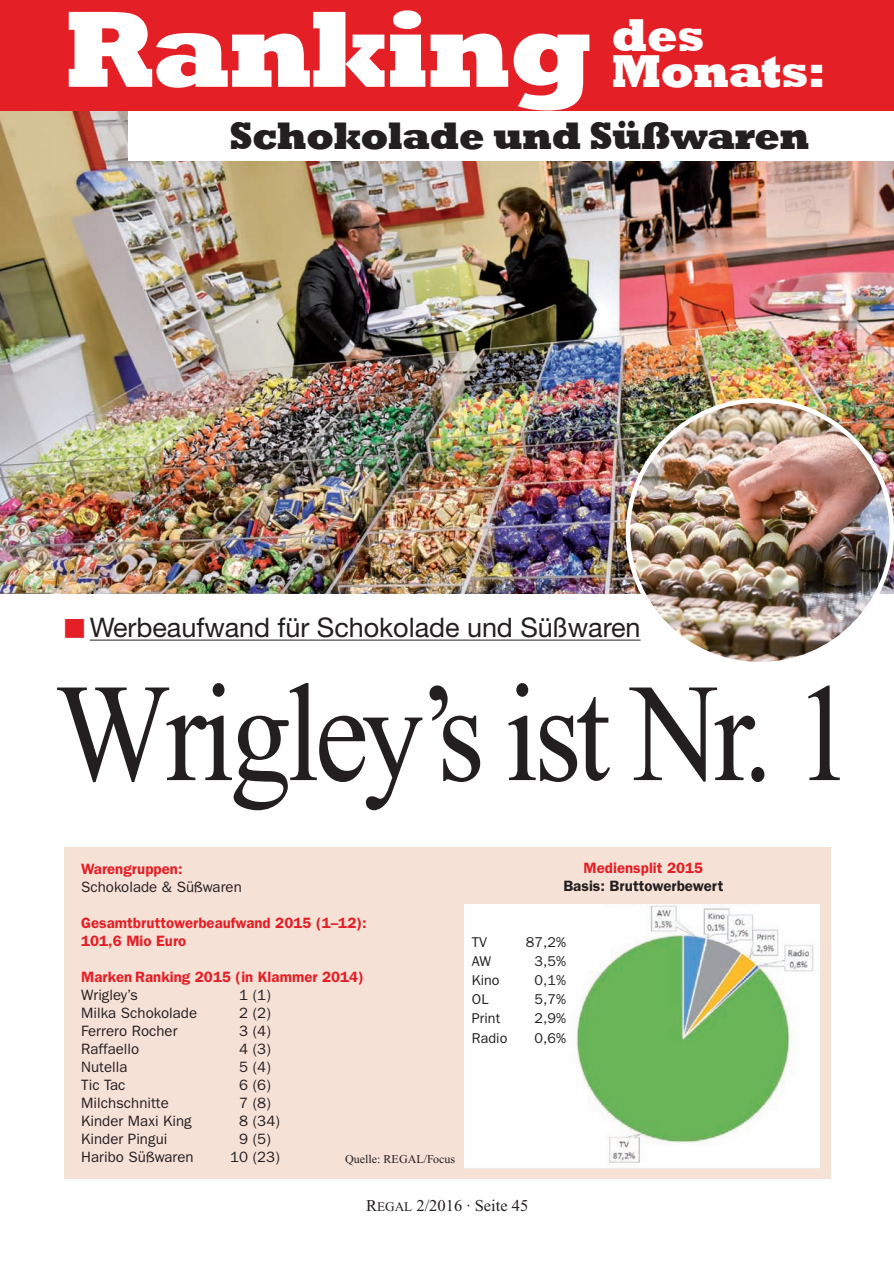
<style>
.page{position:relative;width:894px;height:1264px;background:#fff}
.page>*{position:absolute;margin:0;border:0;box-sizing:border-box;transform-origin:0 0}
.Bildunterschrift_fra{font:139.8px "Times New Roman";letter-spacing:-.04em;color:#231f20;scale:.87 1}
.Bildunterschrift_fra-2{font:800 110.25px "Rockwell";letter-spacing:-.02em;color:#fff;scale:.95 1}
.Bildunterschrift_fra-3{font:800 47.25px "Rockwell";letter-spacing:-.02em;color:#fff;scale:.95 1}
.Bildunterschrift_fra-4{font:800 39.3px "Rockwell";letter-spacing:-.02em;color:#231f20;scale:.95 1}
.VORSPANN_helvetica_5{font:27px "Helvetica Neue LT Std";color:#231f20}
.t1{font:16.5px "Times New Roman";color:#231f20}
.Fliesstext_Times_NR{font:15px "ITC Franklin Gothic Std";color:#231f20}
.Fliesstext_Times_NR-2{font:600 15px "ITC Franklin Gothic Std";color:#e41f25}
.Fliesstext_Times_NR-3{font:600 15px "ITC Franklin Gothic Std";color:#231f20}
.Fliesstext_Times_NR-4{font:14.25px "ITC Franklin Gothic Std";color:#231f20}
.Fliesstext_Times_NR-5{font:12px "Times New Roman";color:#231f20}
.s1{font-family:"Times New Roman PS SC800";font-size:13.2px}
</style>
<div class="page">
<div style="left:64px;top:847px;width:765px;height:331px;background:#f6e1d7"></div>
<img style="left:0;top:111px;width:893px;height:483px">
<hr style="left:90px;top:639px;width:550px;height:1px;background:#231f20">
<img style="left:464px;top:904px;width:354px;height:264px">
<div style="left:0;top:0;width:893px;height:111px;background:#e41f25"></div>
<div style="left:128px;top:111px;width:765px;height:49px;background:#fff"></div>
<img style="left:627px;top:400px;width:264px;height:264px;border-radius:132px">
<p class="Bildunterschrift_fra-2" style="left:64px;top:-14px;width:557px">Ranking</p>
<p class="Bildunterschrift_fra-3" style="left:611px;top:8px;width:100px">des</p>
<p class="Bildunterschrift_fra-3" style="left:611px;top:44px;width:227px">Monats:</p>
<p class="Bildunterschrift_fra-4" style="left:229px;top:113px;width:612px">Schokolade und Süßwaren</p>
<p class="VORSPANN_helvetica_5" style="left:90px;top:611px;width:552px">Werbeaufwand für Schokolade und Süßwaren</p>
<p class="Bildunterschrift_fra" style="left:56px;top:657px;width:919px">Wrigley’s ist Nr. 1</p>
<p class="Fliesstext_Times_NR-2" style="left:81px;top:859px;width:103px">Warengruppen:</p>
<p class="Fliesstext_Times_NR" style="left:81px;top:877px;width:162px">Schokolade &amp; Süßwaren</p>
<p class="Fliesstext_Times_NR-2" style="left:81px;top:913px;width:287px">Gesamtbruttowerbeaufwand 2015 (1–12):</p>
<p class="Fliesstext_Times_NR-2" style="left:81px;top:931px;width:107px">101,6 Mio Euro</p>
<p class="Fliesstext_Times_NR-2" style="left:81px;top:967px;width:284px">Marken Ranking 2015 (in Klammer 2014)</p>
<p class="Fliesstext_Times_NR" style="left:81px;top:985px;width:58px">Wrigley’s</p>
<p class="Fliesstext_Times_NR" style="left:239px;top:985px;width:33px">1 (1)</p>
<p class="Fliesstext_Times_NR" style="left:81px;top:1003px;width:117px">Milka Schokolade</p>
<p class="Fliesstext_Times_NR" style="left:239px;top:1003px;width:33px">2 (2)</p>
<p class="Fliesstext_Times_NR" style="left:81px;top:1021px;width:98px">Ferrero Rocher</p>
<p class="Fliesstext_Times_NR" style="left:239px;top:1021px;width:33px">3 (4)</p>
<p class="Fliesstext_Times_NR" style="left:81px;top:1039px;width:60px">Raffaello</p>
<p class="Fliesstext_Times_NR" style="left:239px;top:1039px;width:33px">4 (3)</p>
<p class="Fliesstext_Times_NR" style="left:81px;top:1057px;width:48px">Nutella</p>
<p class="Fliesstext_Times_NR" style="left:239px;top:1057px;width:33px">5 (4)</p>
<p class="Fliesstext_Times_NR" style="left:81px;top:1075px;width:46px">Tic Tac</p>
<p class="Fliesstext_Times_NR" style="left:239px;top:1075px;width:33px">6 (6)</p>
<p class="Fliesstext_Times_NR" style="left:81px;top:1093px;width:89px">Milchschnitte</p>
<p class="Fliesstext_Times_NR" style="left:239px;top:1093px;width:33px">7 (8)</p>
<p class="Fliesstext_Times_NR" style="left:81px;top:1111px;width:112px">Kinder Maxi King</p>
<p class="Fliesstext_Times_NR" style="left:239px;top:1111px;width:42px">8 (34)</p>
<p class="Fliesstext_Times_NR" style="left:81px;top:1129px;width:88px">Kinder Pingui</p>
<p class="Fliesstext_Times_NR" style="left:239px;top:1129px;width:33px">9 (5)</p>
<p class="Fliesstext_Times_NR" style="left:81px;top:1147px;width:114px">Haribo Süßwaren</p>
<p class="Fliesstext_Times_NR" style="left:230px;top:1147px;width:51px">10 (23)</p>
<p class="Fliesstext_Times_NR-5" style="left:345px;top:1152px;width:112px">Quelle: REGAL/Focus</p>
<p class="Fliesstext_Times_NR-2" style="left:583px;top:859px;width:121px">Mediensplit 2015</p>
<p class="Fliesstext_Times_NR-3" style="left:563px;top:877px;width:161px">Basis: Bruttowerbewert</p>
<p class="Fliesstext_Times_NR-4" style="left:471px;top:933px;width:17px">TV</p>
<p class="Fliesstext_Times_NR-4" style="left:525px;top:933px;width:42px">87,2%</p>
<p class="Fliesstext_Times_NR-4" style="left:471px;top:953px;width:21px">AW</p>
<p class="Fliesstext_Times_NR-4" style="left:534px;top:953px;width:33px">3,5%</p>
<p class="Fliesstext_Times_NR-4" style="left:471px;top:972px;width:29px">Kino</p>
<p class="Fliesstext_Times_NR-4" style="left:534px;top:972px;width:33px">0,1%</p>
<p class="Fliesstext_Times_NR-4" style="left:471px;top:991px;width:18px">OL</p>
<p class="Fliesstext_Times_NR-4" style="left:534px;top:991px;width:33px">5,7%</p>
<p class="Fliesstext_Times_NR-4" style="left:471px;top:1010px;width:30px">Print</p>
<p class="Fliesstext_Times_NR-4" style="left:534px;top:1010px;width:33px">2,9%</p>
<p class="Fliesstext_Times_NR-4" style="left:471px;top:1029px;width:37px">Radio</p>
<p class="Fliesstext_Times_NR-4" style="left:534px;top:1029px;width:33px">0,6%</p>
<p class="t1" style="left:366px;top:1196px;width:164px">R<span class="s1">egal</span> 2/2016 · Seite 45</p>
</div>
